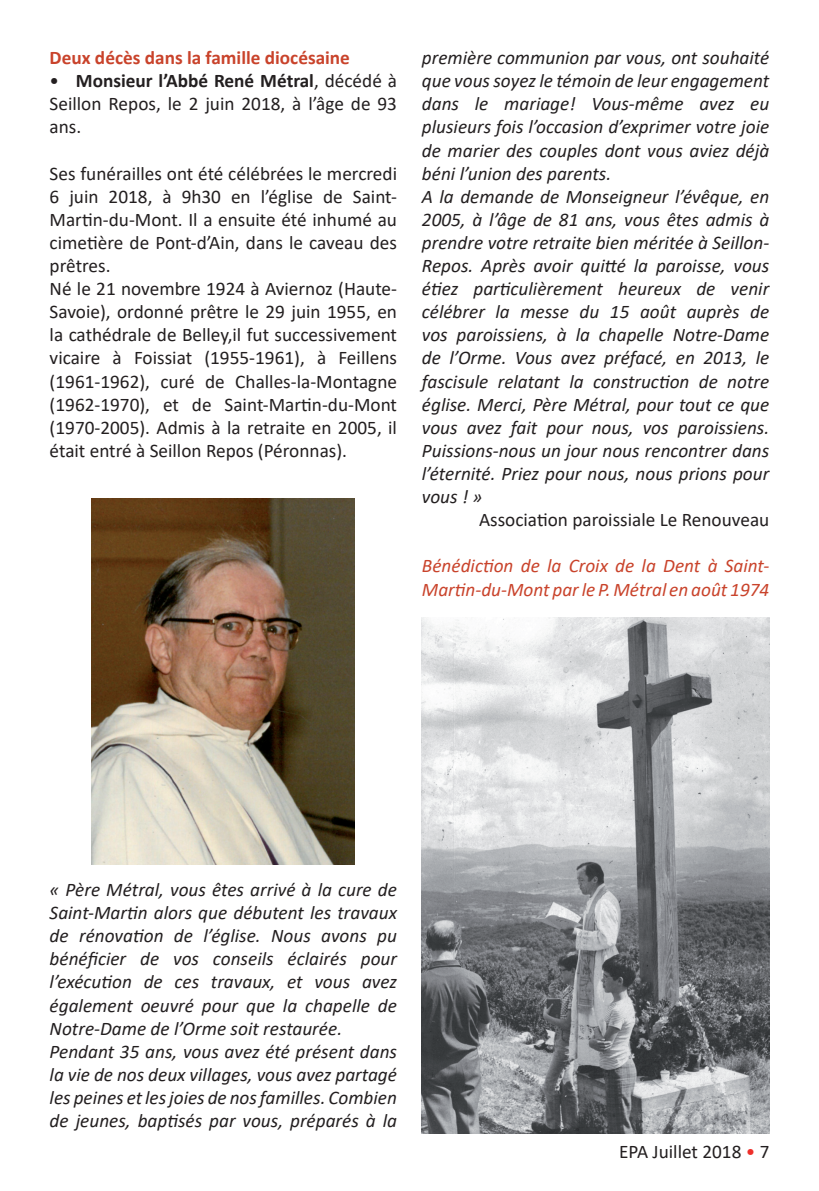
<style>
.page{position:relative;width:819px;height:1191px;background:#fff}
.page>*{position:absolute;margin:0;border:0;box-sizing:border-box;transform-origin:0 0}
.t1{font:italic 19.25px/23.1px "Calibri";color:#231f20}
.t2{font:19.25px/23.1px "Calibri";color:#231f20;text-align:justify}
.t3{font:italic 19.25px/23.1px "Calibri";color:#c9432b}
.t4{font:700 19.25px "Calibri";color:#c9432b}
.s1{font-weight:700}
.s2{color:#ee2f2a}
</style>
<div class="page">
<img style="left:422px;top:618px;width:347px;height:515px">
<img style="left:92px;top:499px;width:263px;height:365px">
<p class="t4" style="left:50px;top:44px;width:302px">Deux décès dans la famille diocésaine</p>
<p class="t2" style="left:50px;top:69px;width:349px">• <span class="s1">Monsieur l’Abbé René Métral</span>, décédé à Seillon Repos, le 2 juin 2018, à l’âge de 93 ans.</p>
<p class="t2" style="left:50px;top:161px;width:349px;text-align:left">Ses funérailles ont été célébrées le mercredi 6 juin 2018, à 9h30 en l’église de Saint-Martin-du-Mont. Il a ensuite été inhumé au cimetière de Pont-d’Ain, dans le caveau des prêtres.<br>Né le 21 novembre 1924 à Aviernoz (Haute-Savoie), ordonné prêtre le 29 juin 1955, en la cathédrale de Belley,il fut successivement vicaire à Foissiat (1955-1961), à Feillens (1961-1962), curé de Challes-la-Montagne (1962-1970), et de Saint-Martin-du-Mont (1970-2005). Admis à la retraite en 2005, il était entré à Seillon Repos (Péronnas).</p>
<p class="t1" style="left:422px;top:45px;width:349px">première communion par vous, ont souhaité que vous soyez le témoin de leur engagement dans le mariage! Vous-même avez eu plusieurs fois l’occasion d’exprimer votre joie de marier des couples dont vous aviez déjà béni l’union des parents.<br>A la demande de Monseigneur l’évêque, en 2005, à l’âge de 81 ans, vous êtes admis à prendre votre retraite bien méritée à Seillon-Repos. Après avoir quitté la paroisse, vous étiez particulièrement heureux de venir célébrer la messe du 15 août auprès de vos paroissiens, à la chapelle Notre-Dame de l’Orme. Vous avez préfacé, en 2013, le fascisule relatant la construction de notre église. Merci, Père Métral, pour tout ce que vous avez fait pour nous, vos paroissiens.<br>Puissions-nous un jour nous rencontrer dans l’éternité. Priez pour nous, nous prions pour vous ! »</p>
<p class="t2" style="left:479px;top:508px;width:292px">Association paroissiale Le Renouveau</p>
<p class="t3" style="left:422px;top:553px;width:349px">Bénédiction de la Croix de la Dent à Saint-<br>Martin-du-Mont par le P. Métral en août 1974</p>
<p class="t1" style="left:50px;top:877px;width:349px">« Père Métral, vous êtes arrivé à la cure de Saint-Martin alors que débutent les travaux de rénovation de l’église. Nous avons pu bénéficier de vos conseils éclairés pour l’exécution de ces travaux, et vous avez également oeuvré pour que la chapelle de Notre-Dame de l’Orme soit restaurée.<br>Pendant 35 ans, vous avez été présent dans la vie de nos deux villages, vous avez partagé les peines et les joies de nos familles. Combien de jeunes, baptisés par vous, préparés à la</p>
<p class="t2" style="left:619px;top:1139px;width:138px">EPA Juillet 2018 <span class="s2">•</span></p>
</div>
